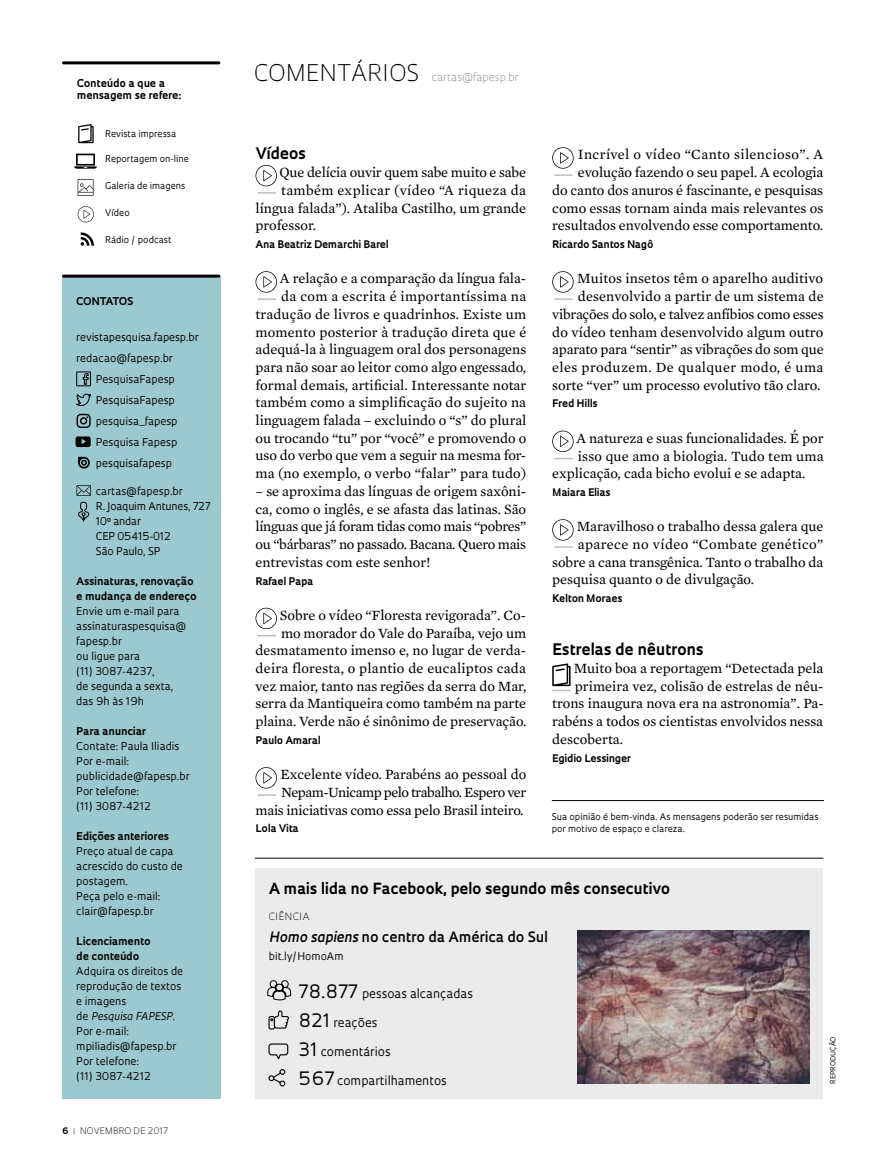
<style>
.page{position:relative;width:885px;height:1169px;background:#fff}
.page>*{position:absolute;margin:0;border:0;box-sizing:border-box;transform-origin:0 0}
.t1{font:700 15.45px "Oculum";color:#000}
.t2{font:700 15px "Oculum";color:#000}
.t3{font:14.4px/17.7px "Mercury Text G2";color:#000;text-align:right}
.t4{font:14.4px "Mercury Text G2";letter-spacing:.03em;color:#000}
.t5{font:14.4px "Mercury Text G2";letter-spacing:.025em;color:#000}
.t6{font:600 13.95px "Oculum";color:#000}
.t7{font:12px "Oculum";color:#000}
.t8{font:10.5px/15px "Oculum";color:#000}
.t9{font:700 10.5px/15px "Oculum";color:#000}
.t10{font:300 10.5px "Oculum";color:#808285}
.t11{font:10.35px "Oculum";color:#000}
.t12{font:700 10.2px "Oculum";letter-spacing:-.005em;color:#000}
.t13{font:300 9.75px "Oculum";letter-spacing:.045em;color:#000}
.t14{font:9px/12.3px "Oculum";color:#000}
.t15{font:300 8.7px "Oculum";letter-spacing:.015em;color:#000}
.t16{font:6.75px "Oculum";letter-spacing:.01em;color:#000}
.s1{font-style:italic}
.s2{font-weight:700}
.s3{font-weight:700;color:#939598}
.s4{font-size:22.35px;color:#000}
.s5{font-size:18px}
</style>
<div class="page">
<div style="left:255px;top:868px;width:568px;height:230px;background:#e6e7e8"></div>
<svg style="left:552px;top:147px;width:22px;height:29px"></svg>
<svg style="left:552px;top:271px;width:22px;height:29px"></svg>
<svg style="left:552px;top:430px;width:22px;height:22px"></svg>
<svg style="left:554px;top:458px;width:19px;height:1px"></svg>
<svg style="left:552px;top:519px;width:22px;height:21px"></svg>
<svg style="left:554px;top:546px;width:19px;height:2px"></svg>
<svg style="left:552px;top:663px;width:19px;height:28px"></svg>
<svg style="left:256px;top:165px;width:21px;height:21px"></svg>
<svg style="left:258px;top:192px;width:18px;height:2px"></svg>
<svg style="left:256px;top:271px;width:21px;height:29px"></svg>
<svg style="left:256px;top:608px;width:21px;height:21px"></svg>
<svg style="left:258px;top:635px;width:18px;height:1px"></svg>
<svg style="left:256px;top:767px;width:21px;height:21px"></svg>
<svg style="left:258px;top:794px;width:18px;height:1px"></svg>
<hr style="left:552px;top:800px;width:272px;height:1px;background:#000">
<hr style="left:255px;top:857px;width:568px;height:1px;background:#000">
<svg style="left:78px;top:206px;width:16px;height:16px"></svg>
<svg style="left:78px;top:124px;width:16px;height:19px"></svg>
<svg style="left:78px;top:179px;width:15px;height:17px"></svg>
<svg style="left:74px;top:154px;width:23px;height:15px"></svg>
<svg style="left:81px;top:232px;width:13px;height:14px"></svg>
<hr style="left:63px;top:61px;width:156px;height:3px;background:#000">
<div style="left:62px;top:276px;width:158px;height:822px;background:#9cc8cf"></div>
<hr style="left:63px;top:275px;width:156px;height:3px;background:#000">
<svg style="left:76px;top:371px;width:15px;height:15px"></svg>
<svg style="left:76px;top:393px;width:15px;height:13px"></svg>
<svg style="left:77px;top:414px;width:14px;height:14px"></svg>
<svg style="left:77px;top:485px;width:14px;height:37px"></svg>
<svg style="left:76px;top:436px;width:15px;height:11px"></svg>
<svg style="left:78px;top:457px;width:12px;height:11px"></svg>
<svg style="left:268px;top:1010px;width:21px;height:20px"></svg>
<svg style="left:268px;top:1069px;width:18px;height:18px"></svg>
<svg style="left:267px;top:980px;width:25px;height:20px"></svg>
<svg style="left:268px;top:1043px;width:21px;height:17px"></svg>
<img style="left:577px;top:930px;width:232px;height:154px">
<p class="t9" style="left:77px;top:76px;width:106px;line-height:12.3px">Conteúdo a que a mensagem se refere:</p>
<p class="t14" style="left:105px;top:127px;width:73px">Revista impressa</p>
<p class="t14" style="left:105px;top:152px;width:85px">Reportagem on-line</p>
<p class="t14" style="left:105px;top:179px;width:82px">Galeria de imagens</p>
<p class="t14" style="left:105px;top:206px;width:26px">Vídeo</p>
<p class="t14" style="left:105px;top:233px;width:68px">Rádio / podcast</p>
<p class="t9" style="left:76px;top:293px;width:57px">con tatos</p>
<p class="t8" style="left:76px;top:329px;width:124px">revistapesquisa.fapesp.br</p>
<p class="t8" style="left:76px;top:350px;width:98px">redacao@fapesp.br</p>
<p class="t8" style="left:96px;top:371px;width:81px">PesquisaFapesp</p>
<p class="t8" style="left:96px;top:392px;width:81px">PesquisaFapesp</p>
<p class="t8" style="left:96px;top:413px;width:83px">pesquisa_fapesp</p>
<p class="t8" style="left:96px;top:434px;width:83px">Pesquisa Fapesp</p>
<p class="t8" style="left:96px;top:455px;width:78px">pesquisafapesp</p>
<p class="t8" style="left:96px;top:483px;width:116px">cartas@fapesp.br<br>R. Joaquim Antunes, 727<br>10º andar<br>CEP 05415-012<br>São Paulo, SP</p>
<p class="t9" style="left:76px;top:573px;width:122px">Assinaturas, renovação e mudança de endereço</p>
<p class="t8" style="left:76px;top:603px;width:112px">Envie um e-mail para assinaturaspesquisa@ fapesp.br<br>ou ligue para<br>(11) 3087-4237,<br>de segunda a sexta, das 9h às 19h</p>
<p class="t9" style="left:76px;top:723px;width:71px">Para anunciar</p>
<p class="t8" style="left:76px;top:738px;width:115px">Contate: Paula Iliadis<br>Por e-mail: publicidade@fapesp.br<br>Por telefone:<br>(11) 3087-4212</p>
<p class="t9" style="left:76px;top:828px;width:94px">Edições anteriores</p>
<p class="t8" style="left:76px;top:843px;width:108px">Preço atual de capa acrescido do custo de postagem.<br>Peça pelo e-mail: clair@fapesp.br</p>
<p class="t9" style="left:76px;top:933px;width:76px">Licenciamento de conteúdo</p>
<p class="t8" style="left:76px;top:963px;width:108px">Adquira os direitos de reprodução de textos e imagens<br>de <span class="s1">Pesquisa FAPESP</span>.<br>Por e-mail: mpiliadis@fapesp.br<br>Por telefone:<br>(11) 3087-4212</p>
<p class="t15" style="left:62px;top:1124px;width:108px"><span class="s2">6</span> <span class="s3">|</span> NOVEMBRO DE 2017</p>
<p class="t10" style="left:254px;top:70px;width:266px"><span class="s4">COMENTÁRIOS</span> CARTAS@FAPESP.BR</p>
<p class="t1" style="left:256px;top:143px;width:52px">Vídeos</p>
<p class="t3" style="left:280px;top:163px;width:248px">Que delícia ouvir quem sabe muito e sabe</p>
<p class="t5" style="left:281px;top:180px;width:246px">também explicar (vídeo “A riqueza da</p>
<p class="t3" style="left:256px;top:198px;width:272px">língua falada”). Ataliba Castilho, um grande</p>
<p class="t3" style="left:256px;top:216px;width:62px">professor.</p>
<p class="t12" style="left:256px;top:237px;width:134px">Ana Beatriz Demarchi Barel</p>
<p class="t3" style="left:256px;top:269px;width:272px">A relação e a comparação da língua fala-<br>da com a escrita é importantíssima na tradução de livros e quadrinhos. Existe um momento posterior à tradução direta que é adequá-la à linguagem oral dos personagens para não soar ao leitor como algo engessado, formal demais, artificial. Interessante notar também como a simplificação do sujeito na linguagem falada – excluindo o “s” do plural ou trocando “tu” por “você” e promovendo o uso do verbo que vem a seguir na mesma for&shy;ma (no exemplo, o verbo “falar” para tudo)</p>
<p class="t3" style="left:256px;top:481px;width:272px;text-align:justify">– se aproxima das línguas de origem saxôni&shy;ca, como o inglês, e se afasta das latinas. São línguas que já foram tidas como mais “pobres” ou “bárbaras” no passado. Bacana. Quero mais entrevistas com este senhor!</p>
<p class="t12" style="left:256px;top:574px;width:59px">Rafael Papa</p>
<p class="t3" style="left:256px;top:605px;width:272px">Sobre o vídeo “Floresta revigorada”. Co-<br>mo morador do Vale do Paraíba, vejo um desmatamento imenso e, no lugar de verda&shy;deira floresta, o plantio de eucaliptos cada vez maior, tanto nas regiões da serra do Mar, serra da Mantiqueira como também na parte plaina. Verde não é sinônimo de preservação.</p>
<p class="t12" style="left:256px;top:733px;width:66px">Paulo Amaral</p>
<p class="t3" style="left:256px;top:765px;width:272px">Excelente vídeo. Parabéns ao pessoal do<br>Nepam-Unicamp pelo trabalho. Espero ver mais iniciativas como essa pelo Brasil inteiro.</p>
<p class="t12" style="left:256px;top:821px;width:45px">Lola Vita</p>
<p class="t14" style="left:552px;top:810px;width:268px">Sua opinião é bem-vinda. As mensagens poderão ser resumidas por motivo de espaço e clareza.</p>
<p class="t3" style="left:552px;top:145px;width:273px">Incrível o vídeo “Canto silencioso”. A evolução fazendo o seu papel. A ecologia<br>do canto dos anuros é fascinante, e pesquisas como essas tornam ainda mais relevantes os resultados envolvendo esse comportamento.</p>
<p class="t12" style="left:552px;top:237px;width:103px">Ricardo Santos Nagô</p>
<p class="t3" style="left:552px;top:269px;width:273px">Muitos insetos têm o aparelho auditivo desenvolvido a partir de um sistema de vibrações do solo, e talvez anfíbios como esses do vídeo tenham desenvolvido algum outro aparato para “sentir” as vibrações do som que eles produzem. De qualquer modo, é uma sorte “ver” um processo evolutivo tão claro.</p>
<p class="t12" style="left:552px;top:396px;width:46px">Fred Hills</p>
<p class="t3" style="left:577px;top:428px;width:248px">A natureza e suas funcionalidades. É por</p>
<p class="t3" style="left:578px;top:446px;width:247px">isso que amo a biologia. Tudo tem uma</p>
<p class="t3" style="left:552px;top:464px;width:255px">explicação, cada bicho evolui e se adapta.</p>
<p class="t12" style="left:552px;top:485px;width:60px">Maiara Elias</p>
<p class="t3" style="left:577px;top:517px;width:248px">Maravilhoso o trabalho dessa galera que</p>
<p class="t4" style="left:578px;top:534px;width:247px">aparece no vídeo “Combate genético”</p>
<p class="t3" style="left:552px;top:552px;width:273px">sobre a cana transgênica. Tanto o trabalho da</p>
<p class="t3" style="left:552px;top:570px;width:203px">pesquisa quanto o de divulgação.</p>
<p class="t12" style="left:552px;top:591px;width:72px">Kelton Moraes</p>
<p class="t1" style="left:552px;top:639px;width:153px">Estrelas de nêutrons</p>
<p class="t3" style="left:574px;top:658px;width:251px">Muito boa a reportagem “Detectada pela</p>
<p class="t3" style="left:575px;top:676px;width:250px">primeira vez, colisão de estrelas de nêu-</p>
<p class="t3" style="left:552px;top:694px;width:273px">trons inaugura nova era na astronomia”. Pa-</p>
<p class="t3" style="left:552px;top:711px;width:272px">rabéns a todos os cientistas envolvidos nessa</p>
<p class="t3" style="left:552px;top:729px;width:72px">descoberta.</p>
<p class="t12" style="left:552px;top:751px;width:80px">Egidio Lessinger</p>
<p class="t2" style="left:269px;top:878px;width:402px">A mais lida no Facebook, pelo segundo mês consecutivo</p>
<p class="t13" style="left:269px;top:910px;width:42px">CIÊNCIA</p>
<p class="t6" style="left:269px;top:928px;width:280px"><span class="s1">Homo sapiens</span> no centro da América do Sul</p>
<p class="t11" style="left:269px;top:949px;width:76px">bit.ly/HomoAm</p>
<p class="t7" style="left:299px;top:985px;width:176px"><span class="s5">78.877</span> pessoas alcançadas</p>
<p class="t7" style="left:299px;top:1014px;width:80px"><span class="s5">821</span> reações</p>
<p class="t7" style="left:299px;top:1043px;width:94px"><span class="s5">31</span> comentários</p>
<p class="t7" style="left:299px;top:1072px;width:150px"><span class="s5">567</span> compartilhamentos</p>
<p class="t16" style="left:829px;top:1084px;width:49px;rotate:-90deg">reprodução</p>
</div>
